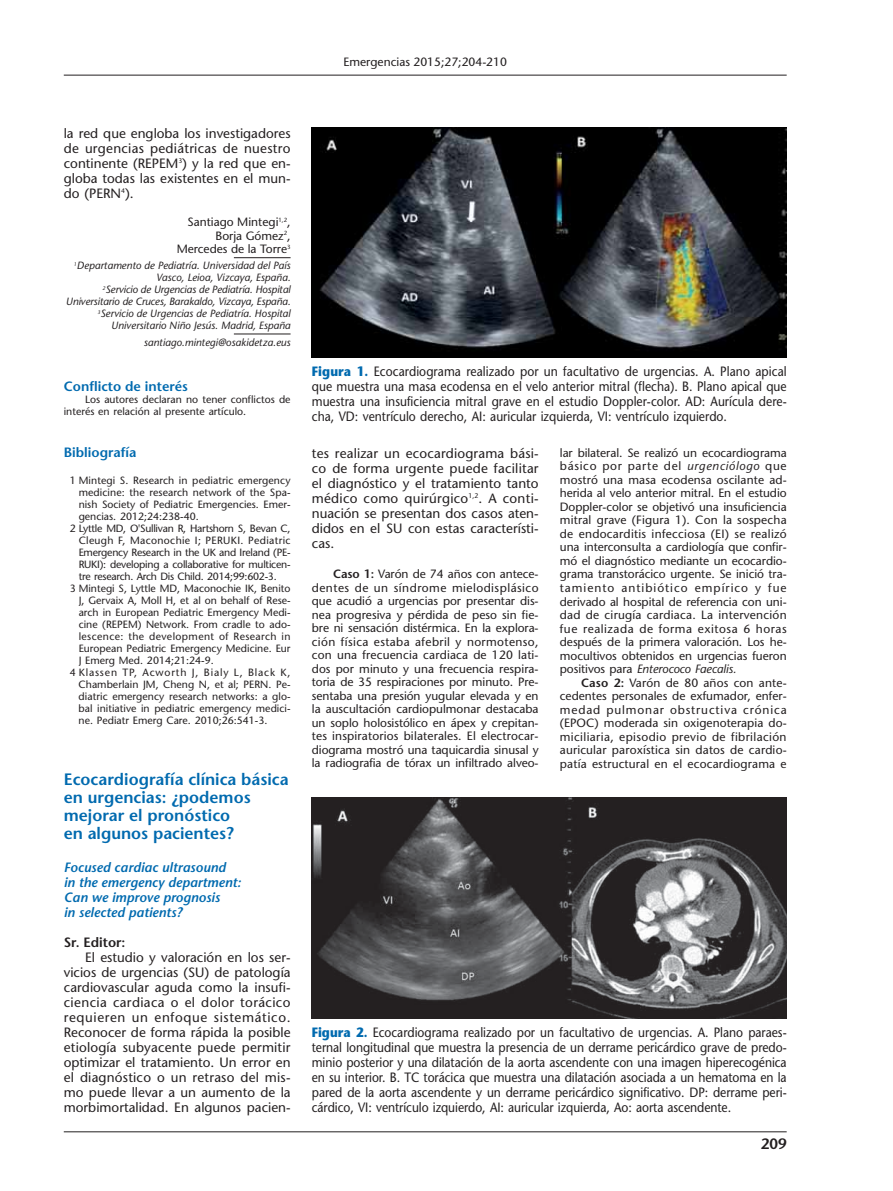
<style>
.page{position:relative;width:893px;height:1191px;background:#fff}
.page>*{position:absolute;margin:0;border:0;box-sizing:border-box;transform-origin:0 0}
.t1{font:600 16.5px/18px "Stone Sans";color:#006aaf}
.t2{font:600 15px "Stone Sans";color:#231f20}
.t3{font:13.5px/15px "Stone Sans";color:#231f20;text-align:justify;scale:.9 1}
.t4{font:13.5px/15px "Stone Sans";color:#231f20;text-align:justify}
.t5{font:italic 600 13.5px/15px "Stone Sans";color:#006aaf}
.t6{font:600 13.5px "Stone Sans";color:#006aaf}
.t7{font:600 13.5px "Stone Sans";color:#231f20}
.t8{font:12px/13.5px "Stone Sans";color:#231f20;text-align:justify}
.t9{font:10.5px/12px "Stone Sans";color:#231f20}
.t10{font:italic 10.5px/12px "Stone Sans";color:#231f20;text-align:right}
.t11{font:10.5px "Stone Sans";letter-spacing:-.025em;color:#231f20}
.t12{font:10.5px "Stone Sans";letter-spacing:.03em;color:#231f20}
.t13{font:10.5px "Stone Sans";letter-spacing:.035em;color:#231f20}
.t14{font:10.5px "Stone Sans";letter-spacing:.075em;color:#231f20}
.s1{font-weight:700;color:#006aaf}
.s2{font-weight:600}
.s3{font-style:italic}
</style>
<div class="page">
<hr style="left:234px;top:257px;width:57px;height:1px;background:#231f20">
<hr style="left:234px;top:333px;width:57px;height:1px;background:#231f20">
<hr style="left:64px;top:75px;width:723px;height:1px;background:#231f20">
<hr style="left:64px;top:1131px;width:723px;height:1px;background:#231f20">
<img style="left:312px;top:128px;width:475px;height:229px">
<img style="left:312px;top:797px;width:475px;height:221px">
<p class="t8" style="left:343px;top:57px;width:165px">Emergencias 2015;27;204-210</p>
<p class="t4" style="left:64px;top:127px;width:228px">la red que engloba los investigadores de urgencias pediátricas de nuestro continente (REPEM<sup>3</sup>) y la red que en&shy;globa todas las existentes en el mun&shy;do (PERN<sup>4</sup>).</p>
<p class="t8" style="left:177px;top:216px;width:115px;text-align:right">Santiago Mintegi<sup>1,2</sup>,<br>Borja Gómez<sup>2</sup>,<br>Mercedes de la Torre<sup>3</sup></p>
<p class="t10" style="left:66px;top:261px;width:226px"><sup>1</sup>Departamento de Pediatría. Universidad del País Vasco, Leioa, Vizcaya, España.<br><sup>2</sup>Servicio de Urgencias de Pediatría. Hospital Universitario de Cruces, Barakaldo, Vizcaya, España.<br><sup>3</sup>Servicio de Urgencias de Pediatría. Hospital Universitario Niño Jesús. Madrid, España</p>
<p class="t10" style="left:144px;top:337px;width:148px">santiago.mintegi@osakidetza.eus</p>
<p class="t6" style="left:64px;top:381px;width:126px">Conflicto de interés</p>
<p class="t9" style="left:64px;top:394px;width:228px;text-indent:21px">Los autores declaran no tener conflictos de interés en relación al presente artículo.</p>
<p class="t6" style="left:64px;top:447px;width:74px">Bibliografía</p>
<p class="t9" style="left:70px;top:475px;width:222px">1 Mintegi S. Research in pediatric emergency</p>
<p class="t9" style="left:79px;top:487px;width:213px">medicine: the research network of the Spa-</p>
<p class="t9" style="left:79px;top:499px;width:213px">nish Society of Pediatric Emergencies. Emer-</p>
<p class="t9" style="left:79px;top:511px;width:122px">gencias. 2012;24:238-40.</p>
<p class="t11" style="left:70px;top:524px;width:222px">2 Lyttle MD, O'Sullivan R, Hartshorn S, Bevan C,</p>
<p class="t12" style="left:79px;top:536px;width:213px">Cleugh F, Maconochie I; PERUKI. Pediatric</p>
<p class="t11" style="left:79px;top:548px;width:213px">Emergency Research in the UK and Ireland (PE-</p>
<p class="t11" style="left:79px;top:560px;width:213px">RUKI): developing a collaborative for multicen-</p>
<p class="t11" style="left:79px;top:572px;width:200px">tre research. Arch Dis Child. 2014;99:602-3.</p>
<p class="t9" style="left:70px;top:583px;width:222px">3 Mintegi S, Lyttle MD, Maconochie IK, Benito</p>
<p class="t9" style="left:79px;top:595px;width:213px">J, Gervaix A, Moll H, et al on behalf of Rese-</p>
<p class="t9" style="left:79px;top:607px;width:213px">arch in European Pediatric Emergency Medi-</p>
<p class="t9" style="left:79px;top:619px;width:213px">cine (REPEM) Network. From cradle to ado-</p>
<p class="t13" style="left:79px;top:632px;width:213px">lescence: the development of Research in</p>
<p class="t9" style="left:79px;top:643px;width:213px">European Pediatric Emergency Medicine. Eur</p>
<p class="t9" style="left:79px;top:655px;width:137px">J Emerg Med. 2014;21:24-9.</p>
<p class="t14" style="left:70px;top:668px;width:222px">4 Klassen TP, Acworth J, Bialy L, Black K,</p>
<p class="t9" style="left:79px;top:679px;width:213px">Chamberlain JM, Cheng N, et al; PERN. Pe-</p>
<p class="t9" style="left:79px;top:691px;width:213px">diatric emergency research networks: a glo-</p>
<p class="t9" style="left:79px;top:703px;width:213px">bal initiative in pediatric emergency medici-</p>
<p class="t9" style="left:79px;top:715px;width:190px">ne. Pediatr Emerg Care. 2010;26:541-3.</p>
<h1 class="t1" style="left:64px;top:772px;width:226px">Ecocardiografía clínica básica en urgencias: ¿podemos mejorar el pronóstico<br>en algunos pacientes?</h1>
<p class="t5" style="left:64px;top:861px;width:179px">Focused cardiac ultrasound<br>in the emergency department:<br>Can we improve prognosis<br>in selected patients?</p>
<p class="t7" style="left:64px;top:937px;width:63px">Sr. Editor:</p>
<p class="t4" style="left:64px;top:951px;width:228px;text-indent:21px">El estudio y valoración en los ser&shy;vicios de urgencias (SU) de patología cardiovascular aguda como la insufi&shy;ciencia cardiaca o el dolor torácico requieren un enfoque sistemático.<br>Reconocer de forma rápida la posible etiología subyacente puede permitir optimizar el tratamiento. Un error en el diagnóstico o un retraso del mis&shy;mo puede llevar a un aumento de la morbimortalidad. En algunos pacien-</p>
<p class="t3" style="left:312px;top:365px;width:529px"><span class="s1">Figura 1.</span> Ecocardiograma realizado por un facultativo de urgencias. A. Plano apical que muestra una masa ecodensa en el velo anterior mitral (flecha). B. Plano apical que muestra una insuficiencia mitral grave en el estudio Doppler-color. AD: Aurícula dere&shy;cha, VD: ventrículo derecho, AI: auricular izquierda, VI: ventrículo izquierdo.</p>
<p class="t4" style="left:312px;top:447px;width:228px">tes realizar un ecocardiograma bási&shy;co de forma urgente puede facilitar el diagnóstico y el tratamiento tanto médico como quirúrgico<sup>1,2</sup>. A conti&shy;nuación se presentan dos casos aten&shy;didos en el SU con estas característi&shy;cas.</p>
<p class="t8" style="left:312px;top:568px;width:228px;text-indent:21px"><span class="s2">Caso 1:</span> Varón de 74 años con antece&shy;dentes de un síndrome mielodisplásico que acudió a urgencias por presentar dis&shy;nea progresiva y pérdida de peso sin fie&shy;bre ni sensación distérmica. En la explora&shy;ción física estaba afebril y normotenso, con una frecuencia cardiaca de 120 lati&shy;dos por minuto y una frecuencia respira&shy;toria de 35 respiraciones por minuto. Pre&shy;sentaba una presión yugular elevada y en la auscultación cardiopulmonar destacaba un soplo holosistólico en ápex y crepitan&shy;tes inspiratorios bilaterales. El electrocar&shy;diograma mostró una taquicardia sinusal y la radiografia de tórax un infiltrado alveo-</p>
<p class="t8" style="left:560px;top:447px;width:228px">lar bilateral. Se realizó un ecocardiograma básico por parte del <span class="s3">urgenciólogo</span> que mostró una masa ecodensa oscilante ad&shy;herida al velo anterior mitral. En el estudio Doppler-color se objetivó una insuficiencia mitral grave (Figura 1). Con la sospecha de endocarditis infecciosa (EI) se realizó una interconsulta a cardiología que confir&shy;mó el diagnóstico mediante un ecocardio&shy;grama transtorácico urgente. Se inició tra&shy;tamiento antibiótico empírico y fue derivado al hospital de referencia con uni&shy;dad de cirugía cardiaca. La intervención fue realizada de forma exitosa 6 horas después de la primera valoración. Los he&shy;mocultivos obtenidos en urgencias fueron positivos para <span class="s3">Enterococo Faecalis.</span></p>
<p class="t8" style="left:560px;top:677px;width:228px;text-indent:21px"><span class="s2">Caso 2:</span> Varón de 80 años con ante&shy;cedentes personales de exfumador, enfer&shy;medad pulmonar obstructiva crónica (EPOC) moderada sin oxigenoterapia do&shy;miciliaria, episodio previo de fibrilación auricular paroxística sin datos de cardio&shy;patía estructural en el ecocardiograma e</p>
<p class="t3" style="left:312px;top:1026px;width:529px"><span class="s1">Figura 2.</span> Ecocardiograma realizado por un facultativo de urgencias. A. Plano paraes&shy;ternal longitudinal que muestra la presencia de un derrame pericárdico grave de predo&shy;minio posterior y una dilatación de la aorta ascendente con una imagen hiperecogénica en su interior. B. TC torácica que muestra una dilatación asociada a un hematoma en la pared de la aorta ascendente y un derrame pericárdico significativo. DP: derrame peri&shy;cárdico, VI: ventrículo izquierdo, AI: auricular izquierda, Ao: aorta ascendente.</p>
<p class="t2" style="left:761px;top:1138px;width:27px">209</p>
</div>
